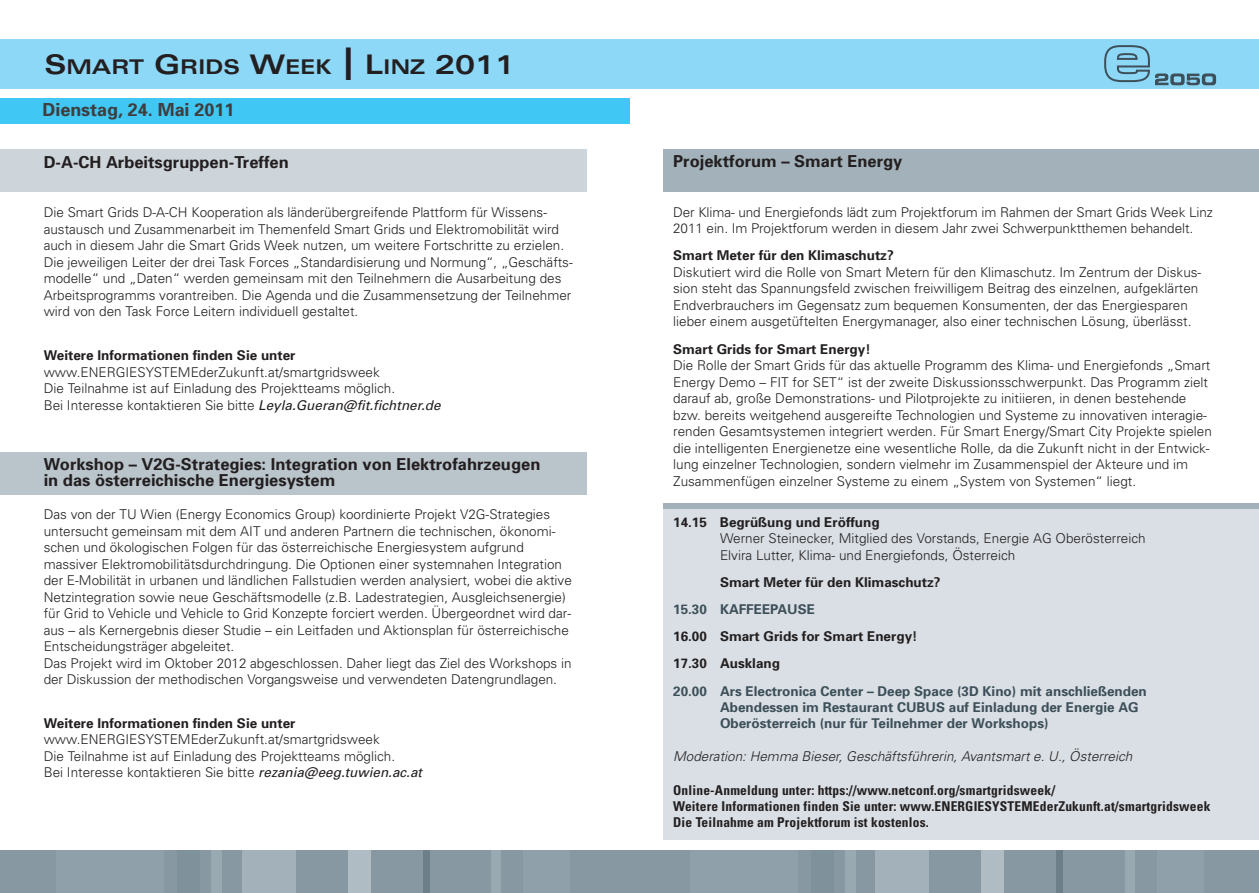
<style>
.page{position:relative;width:1259px;height:893px;background:#fff}
.page>*{position:absolute;margin:0;border:0;box-sizing:border-box;transform-origin:0 0}
.t1{font:700 expanded 27px "Univers";color:#231f20}
.t2{font:700 expanded 20.25px "Univers";color:#231f20}
.t3{font:700 18px "Univers";letter-spacing:-.005em;color:#3e3e3f}
.t4{font:700 16.5px/16.5px "Univers";color:#231f20}
.t5{font:300 13.5px/16.5px "Univers";color:#231f20}
.t6{font:700 13.5px/27.2px "Univers";color:#231f20}
.t7{font:700 condensed 13.5px/16.5px "Univers";letter-spacing:.015em;color:#231f20}
.t8{font:700 13.5px/16.5px "Univers";color:#3d4f59}
.t9{font:italic 300 13.5px "Univers";color:#231f20}
.s1{font-size:27px}
.s2{font-weight:400;font-size:45px}
.s3{font-size:20.25px}
.s4{font-weight:400;font-style:italic}
</style>
<div class="page">
<div style="left:0;top:40px;width:1259px;height:49px;background:#8dd7f7"></div>
<div style="left:0;top:98px;width:629px;height:25px;background:#40c7f4"></div>
<div style="left:0;top:149px;width:587px;height:43px;background:#cdd5db"></div>
<div style="left:0;top:452px;width:587px;height:43px;background:#b9c4cb"></div>
<div style="left:663px;top:149px;width:596px;height:43px;background:#a3b2ba"></div>
<div style="left:663px;top:503px;width:596px;height:337px;background:#d9dfe4"></div>
<div style="left:0;top:850px;width:629px;height:43px;background:#8798a2"></div>
<div style="left:242px;top:850px;width:53px;height:43px;background:#a3b2ba"></div>
<div style="left:348px;top:850px;width:22px;height:43px;background:#afbcc3"></div>
<div style="left:423px;top:850px;width:6px;height:43px;background:#6d808a"></div>
<div style="left:491px;top:850px;width:10px;height:43px;background:#99a9b2"></div>
<div style="left:523px;top:850px;width:47px;height:43px;background:#90a0aa"></div>
<div style="left:56px;top:850px;width:108px;height:43px;background:#90a0aa"></div>
<div style="left:177px;top:850px;width:22px;height:43px;background:#7f919a"></div>
<div style="left:211px;top:850px;width:11px;height:43px;background:#99a9b2"></div>
<div style="left:621px;top:850px;width:638px;height:43px;background:#8798a2"></div>
<div style="left:875px;top:850px;width:54px;height:43px;background:#a3b2ba"></div>
<div style="left:982px;top:850px;width:22px;height:43px;background:#afbcc3"></div>
<div style="left:1057px;top:850px;width:6px;height:43px;background:#6d808a"></div>
<div style="left:1125px;top:850px;width:9px;height:43px;background:#99a9b2"></div>
<div style="left:1156px;top:850px;width:47px;height:43px;background:#90a0aa"></div>
<div style="left:690px;top:850px;width:107px;height:43px;background:#90a0aa"></div>
<div style="left:811px;top:850px;width:22px;height:43px;background:#7f919a"></div>
<div style="left:845px;top:850px;width:10px;height:43px;background:#99a9b2"></div>
<svg style="left:1104px;top:45px;width:112px;height:40px"></svg>
<div style="left:663px;top:503px;width:596px;height:6px;background:#a3b2ba"></div>
<h2 class="t2" style="left:44px;top:60px;width:289px"><span class="s1">S</span>MART <span class="s1">G</span>RIDS <span class="s1">W</span>EEK</h2>
<h1 class="t1" style="left:342px;top:55px;width:175px"><span class="s2">I</span> L<span class="s3">INZ</span> 2011</h1>
<h3 class="t3" style="left:43px;top:103px;width:193px">Dienstag, 24. Mai 2011</h3>
<p class="t4" style="left:44px;top:155px;width:247px">D-A-CH Arbeitsgruppen-Treffen</p>
<p class="t5" style="left:44px;top:206px;width:530px">Die Smart Grids D-A-CH Kooperation als länderübergreifende Plattform für Wissens - austausch und Zusammenarbeit im Themenfeld Smart Grids und Elektromobilität wird auch in diesem Jahr die Smart Grids Week nutzen, um weitere Fortschritte zu erzielen.<br>Die jeweiligen Leiter der drei Task Forces „Standardisierung und Normung“, „Geschäfts - modelle“ und „Daten“ werden gemeinsam mit den Teilnehmern die Ausarbeitung des Arbeitsprogramms vorantreiben. Die Agenda und die Zusammensetzung der Teilnehmer wird von den Task Force Leitern individuell gestaltet.</p>
<p class="t6" style="left:44px;top:343px;width:253px">Weitere Informationen finden Sie unter</p>
<p class="t5" style="left:44px;top:365px;width:401px">www.ENERGIESYSTEMEderZukunft.at/smartgridsweek<br>Die Teilnahme ist auf Einladung des Projektteams möglich.<br>Bei Interesse kontaktieren Sie bitte <span class="s4">Leyla.Gueran@fit.fichtner.de</span></p>
<p class="t4" style="left:44px;top:457px;width:498px">Workshop – V2G-Strategies: Integration von Elektrofahrzeugen in das österreichische Energiesystem</p>
<p class="t5" style="left:44px;top:507px;width:530px">Das von der TU Wien (Energy Economics Group) koordinierte Projekt V2G-Strategies untersucht gemeinsam mit dem AIT und anderen Partnern die technischen, ökonomi&shy;schen und ökologischen Folgen für das österreichische Energiesystem aufgrund massiver Elektromobilitätsdurchdringung. Die Optionen einer systemnahen Integration der E-Mobilität in urbanen und ländlichen Fallstudien werden analysiert, wobei die aktive Netzintegration sowie neue Geschäftsmodelle (z.B. Ladestrategien, Ausgleichsenergie) für Grid to Vehicle und Vehicle to Grid Konzepte forciert werden. Übergeordnet wird dar&shy;aus – als Kernergebnis dieser Studie – ein Leitfaden und Aktionsplan für österreichische Entscheidungsträger abgeleitet.<br>Das Projekt wird im Oktober 2012 abgeschlossen. Daher liegt das Ziel des Workshops in der Diskussion der methodischen Vorgangsweise und verwendeten Datengrundlagen.</p>
<p class="t6" style="left:44px;top:711px;width:253px">Weitere Informationen finden Sie unter</p>
<p class="t5" style="left:44px;top:732px;width:382px">www.ENERGIESYSTEMEderZukunft.at/smartgridsweek<br>Die Teilnahme ist auf Einladung des Projektteams möglich.<br>Bei Interesse kontaktieren Sie bitte <span class="s4">rezania@eeg.tuwien.ac.at</span></p>
<p class="t4" style="left:673px;top:155px;width:231px">Projektforum – Smart Energy</p>
<p class="t5" style="left:673px;top:205px;width:541px">Der Klima- und Energiefonds lädt zum Projektforum im Rahmen der Smart Grids Week Linz<br>2011 ein. Im Projektforum werden in diesem Jahr zwei Schwerpunktthemen behandelt.</p>
<p class="t6" style="left:673px;top:243px;width:222px">Smart Meter für den Klimaschutz?</p>
<p class="t5" style="left:673px;top:265px;width:529px">Diskutiert wird die Rolle von Smart Metern für den Klimaschutz. Im Zentrum der Diskus&shy;sion steht das Spannungsfeld zwischen freiwilligem Beitrag des einzelnen, aufgeklärten Endverbrauchers im Gegensatz zum bequemen Konsumenten, der das Energiesparen lieber einem ausgetüftelten Energymanager, also einer technischen Lösung, überlässt.</p>
<p class="t6" style="left:673px;top:336px;width:199px">Smart Grids for Smart Energy!</p>
<p class="t5" style="left:673px;top:358px;width:540px">Die Rolle der Smart Grids für das aktuelle Programm des Klima- und Energiefonds „Smart Energy Demo – FIT for SET“ ist der zweite Diskussionsschwerpunkt. Das Programm zielt darauf ab, große Demonstrations- und Pilotprojekte zu initiieren, in denen bestehende bzw. bereits weitgehend ausgereifte Technologien und Systeme zu innovativen interagie&shy;renden Gesamtsystemen integriert werden. Für Smart Energy/Smart City Projekte spielen die intelligenten Energienetze eine wesentliche Rolle, da die Zukunft nicht in der Entwick&shy;lung einzelner Technologien, sondern vielmehr im Zusammenspiel der Akteure und im Zusammenfügen einzelner Systeme zu einem „System von Systemen“ liegt.</p>
<p class="t6" style="left:673px;top:510px;width:208px">14.15 Begrüßung und Eröffung</p>
<p class="t5" style="left:720px;top:531px;width:427px">Werner Steinecker, Mitglied des Vorstands, Energie AG Oberösterreich<br>Elvira Lutter, Klima- und Energiefonds, Österreich</p>
<p class="t6" style="left:720px;top:570px;width:222px">Smart Meter für den Klimaschutz?</p>
<p class="t8" style="left:673px;top:602px;width:143px">15.30 KAFFEEPAUSE</p>
<p class="t6" style="left:673px;top:624px;width:246px">16.00 Smart Grids for Smart Energy!<br>17.30 Ausklang</p>
<p class="t8" style="left:720px;top:684px;width:428px;text-indent:-47px">20.00 Ars Electronica Center – Deep Space (3D Kino) mit anschließenden<br>Abendessen im Restaurant CUBUS auf Einladung der Energie AG<br>Oberösterreich (nur für Teilnehmer der Workshops)</p>
<p class="t9" style="left:673px;top:752px;width:463px">Moderation: Hemma Bieser, Geschäftsführerin, Avantsmart e. U., Österreich</p>
<p class="t7" style="left:673px;top:783px;width:539px">Online-Anmeldung unter: https://www.netconf.org/smartgridsweek/<br>Weitere Informationen finden Sie unter: www.ENERGIESYSTEMEderZukunft.at/smartgridsweek<br>Die Teilnahme am Projektforum ist kostenlos.</p>
</div>
